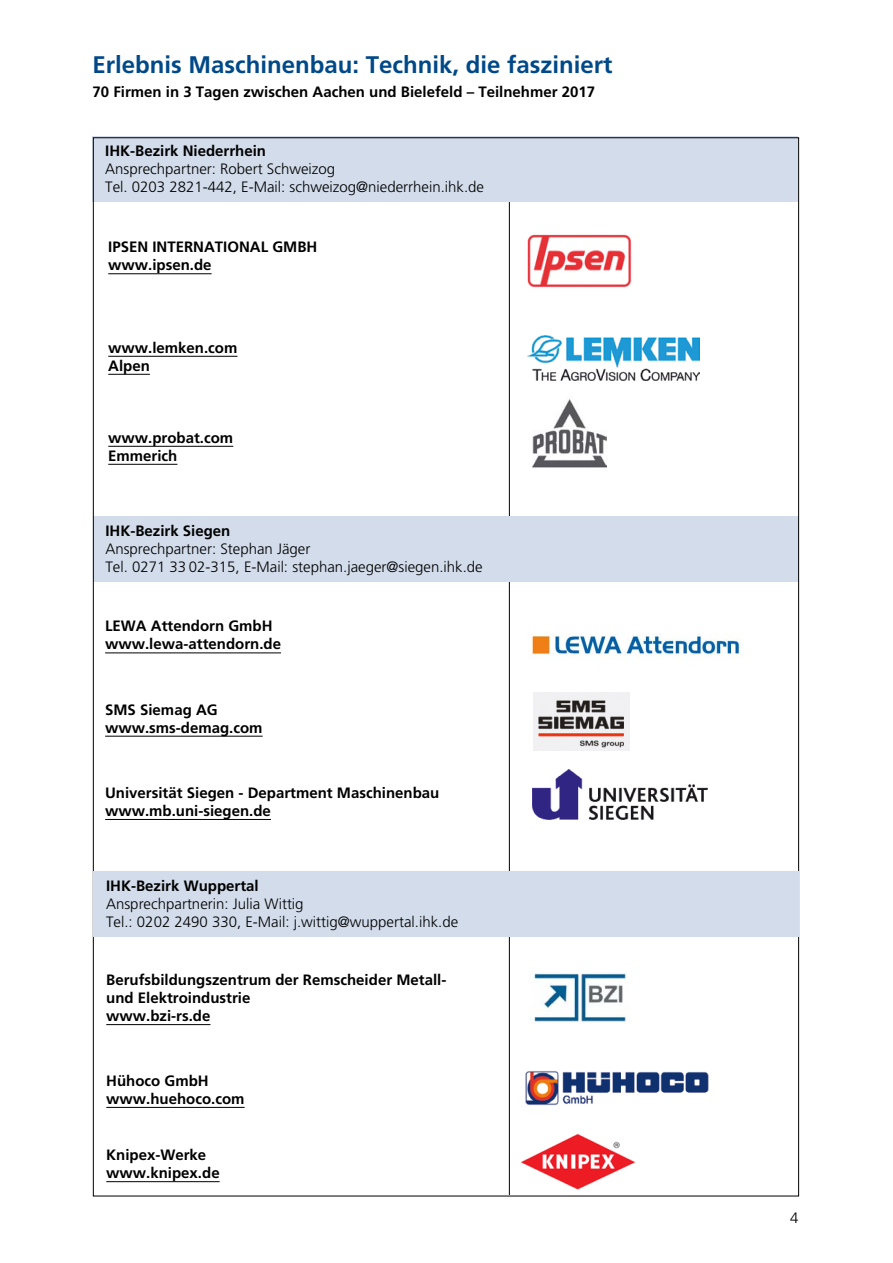
<style>
.page{position:relative;width:893px;height:1263px;background:#fff}
.page>*{position:absolute;margin:0;border:0;box-sizing:border-box;transform-origin:0 0}
.t1{font:700 24px "Frutiger";color:#004988}
.t2{font:700 15px/18px "Frutiger";color:#000}
.t3{font:300 15px/18px "Frutiger";color:#000}
</style>
<div class="page">
<img style="left:521px;top:1133px;width:115px;height:57px">
<hr style="left:509px;top:136px;width:1px;height:1059px;background:#000">
<div style="left:92px;top:136px;width:706px;height:66px;background:#d2dcea"></div>
<img style="left:528px;top:235px;width:103px;height:52px">
<img style="left:528px;top:335px;width:172px;height:45px">
<div style="left:93px;top:516px;width:705px;height:66px;background:#d2dcea"></div>
<hr style="left:105px;top:653px;width:176px;height:1px;background:#000">
<hr style="left:105px;top:736px;width:158px;height:1px;background:#000">
<hr style="left:105px;top:819px;width:166px;height:1px;background:#000">
<img style="left:533px;top:693px;width:97px;height:57px">
<img style="left:527px;top:633px;width:213px;height:25px">
<img style="left:533px;top:770px;width:175px;height:50px">
<hr style="left:108px;top:273px;width:104px;height:1px;background:#000">
<hr style="left:108px;top:356px;width:129px;height:1px;background:#000">
<hr style="left:108px;top:374px;width:42px;height:1px;background:#000">
<hr style="left:108px;top:446px;width:125px;height:1px;background:#000">
<hr style="left:108px;top:464px;width:69px;height:1px;background:#000">
<img style="left:532px;top:399px;width:74px;height:69px">
<div style="left:93px;top:871px;width:706px;height:66px;background:#d2dcea"></div>
<hr style="left:106px;top:1024px;width:104px;height:1px;background:#000">
<hr style="left:106px;top:1107px;width:139px;height:1px;background:#000">
<hr style="left:106px;top:1181px;width:114px;height:1px;background:#000">
<img style="left:525px;top:1071px;width:184px;height:34px">
<img style="left:533px;top:972px;width:93px;height:50px">
<h1 class="t1" style="left:92px;top:50px;width:522px">Erlebnis Maschinenbau: Technik, die fasziniert</h1>
<p class="t2" style="left:92px;top:83px;width:504px">70 Firmen in 3 Tagen zwischen Aachen und Bielefeld – Teilnehmer 2017</p>
<p class="t2" style="left:105px;top:142px;width:162px">IHK-Bezirk Niederrhein</p>
<p class="t3" style="left:105px;top:160px;width:380px">Ansprechpartner: Robert Schweizog<br>Tel. 0203 2821-442, E-Mail: schweizog@niederrhein.ihk.de</p>
<p class="t2" style="left:108px;top:238px;width:211px">IPSEN INTERNATIONAL GMBH www.ipsen.de</p>
<p class="t2" style="left:108px;top:338px;width:131px">www.lemken.com<br>Alpen</p>
<p class="t2" style="left:108px;top:428px;width:127px">www.probat.com<br>Emmerich</p>
<p class="t2" style="left:105px;top:522px;width:127px">IHK-Bezirk Siegen</p>
<p class="t3" style="left:105px;top:540px;width:379px">Ansprechpartner: Stephan Jäger<br>Tel. 0271 33 02-315, E-Mail: stephan.jaeger@siegen.ihk.de</p>
<p class="t2" style="left:105px;top:617px;width:177px">LEWA Attendorn GmbH www.lewa-attendorn.de</p>
<p class="t2" style="left:105px;top:700px;width:159px">SMS Siemag AG www.sms-demag.com</p>
<p class="t2" style="left:105px;top:784px;width:336px">Universität Siegen - Department Maschinenbau www.mb.uni-siegen.de</p>
<p class="t2" style="left:106px;top:877px;width:154px">IHK-Bezirk Wuppertal</p>
<p class="t3" style="left:106px;top:895px;width:354px">Ansprechpartnerin: Julia Wittig<br>Tel.: 0202 2490 330, E-Mail: j.wittig@wuppertal.ihk.de</p>
<p class="t2" style="left:106px;top:971px;width:342px">Berufsbildungszentrum der Remscheider Metall&shy;und Elektroindustrie<br>www.bzi-rs.de</p>
<p class="t2" style="left:106px;top:1071px;width:140px">Hühoco GmbH www.huehoco.com</p>
<p class="t2" style="left:106px;top:1146px;width:115px">Knipex-Werke www.knipex.de</p>
<p class="t3" style="left:790px;top:1208px;width:10px">4</p>
</div>
